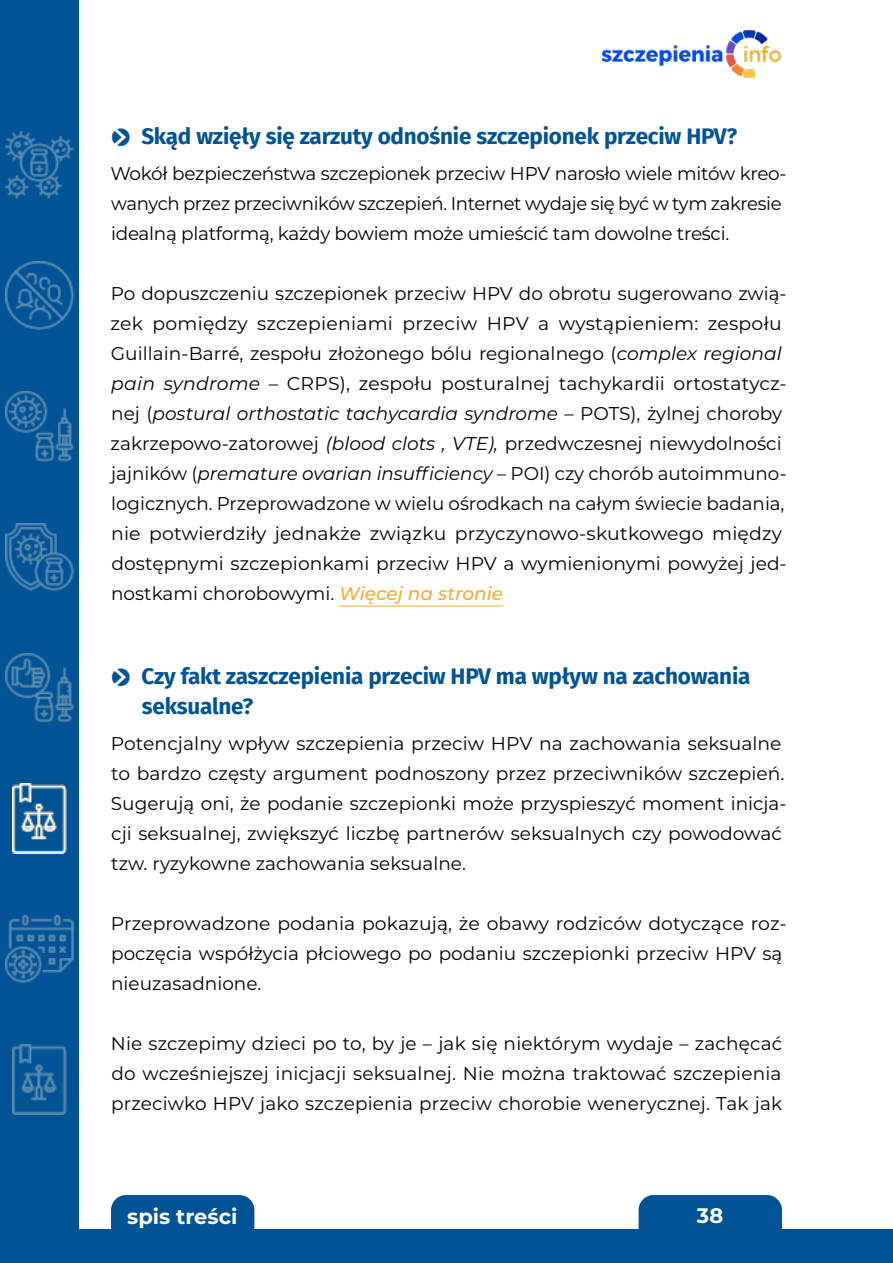
<style>
.page{position:relative;width:893px;height:1263px;background:#fff}
.page>*{position:absolute;margin:0;border:0;box-sizing:border-box;transform-origin:0 0}
.t1{font:700 22.5px/30px "Fira Sans";letter-spacing:-.01em;color:#025395}
.t2{font:700 21px "Montserrat";color:#fff}
.t3{font:18.45px/30px "Montserrat";color:#000}
.t4{font:18.45px/30px "Montserrat";letter-spacing:-.02em;color:#000}
.s1{font-family:"Pointers";font-weight:400}
.s2{font-style:italic}
.s3{font-weight:500;font-style:italic;color:#f6ab36}
</style>
<div class="page">
<div style="left:0;top:0;width:79px;height:1260px;background:#025395"></div>
<img style="left:6px;top:131px;width:67px;height:67px">
<img style="left:6px;top:262px;width:67px;height:67px">
<img style="left:6px;top:391px;width:67px;height:70px">
<img style="left:6px;top:654px;width:67px;height:67px">
<img style="left:12px;top:783px;width:54px;height:70px">
<img style="left:6px;top:915px;width:67px;height:67px">
<img style="left:12px;top:1044px;width:54px;height:70px">
<img style="left:6px;top:523px;width:67px;height:67px">
<hr style="left:339px;top:606px;width:164px;height:1px;background:#f6ab36">
<img style="left:601px;top:31px;width:180px;height:46px">
<div style="left:111px;top:1195px;width:143px;height:60px;background:#025395;border-radius:15px"></div>
<div style="left:639px;top:1195px;width:143px;height:68px;background:#025395;border-radius:15px"></div>
<div style="left:0;top:1230px;width:893px;height:33px;background:#025395"></div>
<p class="t1" style="left:112px;top:120px;width:627px"><span class="s1">o</span> Skąd wzięły się zarzuty odnośnie szczepionek przeciw HPV?</p>
<p class="t4" style="left:110px;top:158px;width:678px">Wokół bezpieczeństwa szczepionek przeciw HPV narosło wiele mitów kreo&shy;wanych przez przeciwników szczepień. Internet wydaje się być w tym zakresie idealną platformą, każdy bowiem może umieścić tam dowolne treści.</p>
<p class="t3" style="left:111px;top:278px;width:678px">Po dopuszczeniu szczepionek przeciw HPV do obrotu sugerowano zwią&shy;zek pomiędzy szczepieniami przeciw HPV a wystąpieniem: zespołu Guillain-Barré, zespołu złożonego bólu regionalnego (<span class="s2">complex regional pain syndrome</span> – CRPS), zespołu posturalnej tachykardii ortostatycz&shy;nej (<span class="s2">postural orthostatic tachycardia syndrome</span> – POTS), żylnej choroby zakrzepowo-zatorowej <span class="s2">(blood clots , VTE),</span> przedwczesnej niewydolności jajników (<span class="s2">premature ovarian insufficiency</span> – POI) czy chorób autoimmuno&shy;logicznych. Przeprowadzone w wielu ośrodkach na całym świecie badania, nie potwierdziły jednakże związku przyczynowo-skutkowego między dostępnymi szczepionkami przeciw HPV a wymienionymi powyżej jed&shy;nostkami chorobowymi. <span class="s3">Więcej na stronie</span></p>
<p class="t1" style="left:142px;top:660px;width:610px;text-indent:-30px"><span class="s1">o</span> Czy fakt zaszczepienia przeciw HPV ma wpływ na zachowania seksualne?</p>
<p class="t3" style="left:111px;top:728px;width:677px">Potencjalny wpływ szczepienia przeciw HPV na zachowania seksualne to bardzo częsty argument podnoszony przez przeciwników szczepień.<br>Sugerują oni, że podanie szczepionki może przyspieszyć moment inicja&shy;cji seksualnej, zwiększyć liczbę partnerów seksualnych czy powodować tzw. ryzykowne zachowania seksualne.</p>
<p class="t3" style="left:111px;top:908px;width:677px">Przeprowadzone podania pokazują, że obawy rodziców dotyczące roz&shy;poczęcia współżycia płciowego po podaniu szczepionki przeciw HPV są nieuzasadnione.</p>
<p class="t3" style="left:111px;top:1028px;width:673px;text-align:justify">Nie szczepimy dzieci po to, by je – jak się niektórym wydaje – zachęcać do wcześniejszej inicjacji seksualnej. Nie można traktować szczepienia przeciwko HPV jako szczepienia przeciw chorobie wenerycznej. Tak jak</p>
<p class="t2" style="left:127px;top:1202px;width:112px">spis treści</p>
<p class="t2" style="left:697px;top:1200px;width:28px">38</p>
</div>
